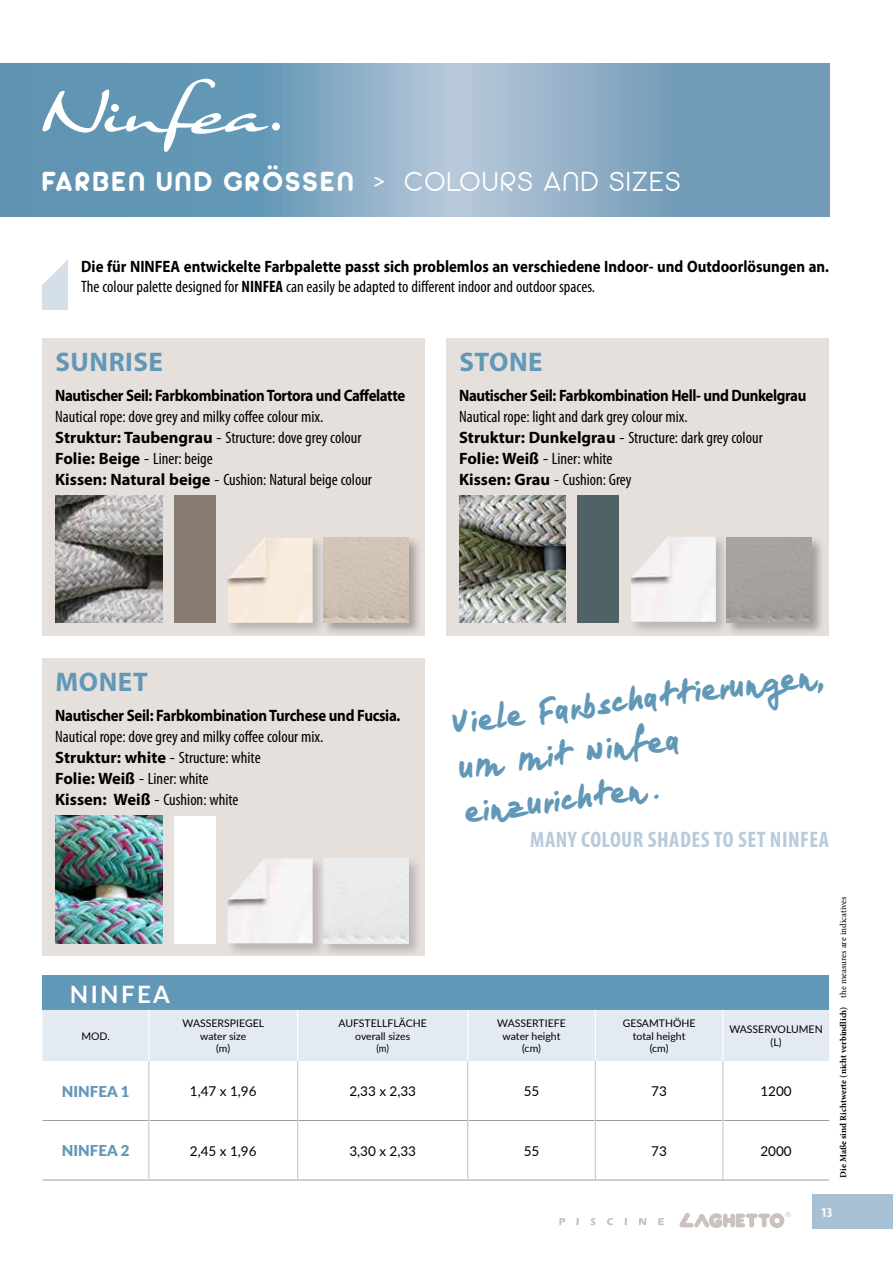
<style>
.page{position:relative;width:893px;height:1263px;background:#fff}
.page>*{position:absolute;margin:0;border:0;box-sizing:border-box;transform-origin:0 0}
.t1{font:30px/45.5px "loremipsum";color:#6298b7}
.t2{font:30px "Arista 2.0 Alternate";letter-spacing:.075em;color:#fff}
.t3{font:700 27px "Myriad Pro";letter-spacing:.02em;color:#6298b7}
.t4{font:700 24px "Lato";letter-spacing:.1em;color:#fff}
.t5{font:700 condensed 22.5px "Myriad Pro";letter-spacing:.02em;color:#b8cadb}
.t6{font:condensed 16.5px/21px "Myriad Pro";color:#000}
.t7{font:700 16.5px/19.8px "Myriad Pro";color:#000;scale:.9 1}
.t8{font:700 16.5px "Myriad Pro";letter-spacing:-.02em;color:#000;scale:.9 1}
.t9{font:900 15px "Lato";color:#6298b7}
.t10{font:13.5px "Lato";color:#000}
.t11{font:700 condensed 13.5px "Myriad Pro";color:#fff}
.t12{font:10.5px/12.6px "Lato";color:#000;text-align:center}
.t13{font:700 9px "Minion Pro";color:#000}
.s1{font-weight:300}
.s2{font-weight:400;font-stretch:condensed}
.s3{font-stretch:condensed}
.s4{font-weight:700;font-stretch:normal}
.s5{font-stretch:normal}
.s6{font-weight:400}
</style>
<div class="page">
<svg style="left:679px;top:1212px;width:112px;height:16px"></svg>
<svg style="left:559px;top:1218px;width:6px;height:7px"></svg>
<svg style="left:576px;top:1218px;width:3px;height:7px"></svg>
<svg style="left:590px;top:1218px;width:5px;height:7px"></svg>
<svg style="left:607px;top:1218px;width:6px;height:7px"></svg>
<svg style="left:625px;top:1218px;width:2px;height:7px"></svg>
<svg style="left:639px;top:1218px;width:7px;height:7px"></svg>
<svg style="left:658px;top:1218px;width:6px;height:7px"></svg>
<div style="left:813px;top:1195px;width:80px;height:34px;background:#a8c0d3"></div>
<svg style="left:0;top:64px;width:829px;height:153px;background:#81a6c0"></svg>
<svg style="left:44px;top:260px;width:24px;height:24px"></svg>
<div style="left:42px;top:284px;width:26px;height:26px;background:#d5dfea"></div>
<div style="left:42px;top:338px;width:383px;height:298px;background:#e6e0dd"></div>
<div style="left:42px;top:658px;width:383px;height:298px;background:#e6e0dd"></div>
<div style="left:446px;top:338px;width:383px;height:298px;background:#e6e0dd"></div>
<svg style="left:41px;top:79px;width:227px;height:73px;background:#78a5bf"></svg>
<div style="left:111px;top:104px;width:8px;height:8px;background:#fff;border-radius:50%"></div>
<div style="left:272px;top:123px;width:8px;height:7px;background:#fff;border-radius:50%"></div>
<div style="left:43px;top:976px;width:786px;height:34px;background:#6298b7"></div>
<div style="left:43px;top:1010px;width:786px;height:51px;background:#e3eaf1"></div>
<svg style="left:43px;top:1061px;width:786px;height:119px"></svg>
<hr style="left:43px;top:1120px;width:105px;height:1px;background:#9d9d9c">
<hr style="left:149px;top:1120px;width:148px;height:1px;background:#9d9d9c">
<hr style="left:298px;top:1120px;width:169px;height:1px;background:#9d9d9c">
<hr style="left:468px;top:1120px;width:127px;height:1px;background:#9d9d9c">
<hr style="left:596px;top:1120px;width:126px;height:1px;background:#9d9d9c">
<hr style="left:723px;top:1120px;width:106px;height:1px;background:#9d9d9c">
<hr style="left:43px;top:1180px;width:106px;height:1px;background:#9d9d9c">
<hr style="left:149px;top:1180px;width:149px;height:1px;background:#9d9d9c">
<hr style="left:298px;top:1180px;width:170px;height:1px;background:#9d9d9c">
<hr style="left:468px;top:1180px;width:127px;height:1px;background:#9d9d9c">
<hr style="left:595px;top:1180px;width:128px;height:1px;background:#9d9d9c">
<hr style="left:723px;top:1180px;width:106px;height:1px;background:#9d9d9c">
<hr style="left:148px;top:1061px;width:1px;height:59px;background:#c6c6c6">
<hr style="left:297px;top:1061px;width:1px;height:59px;background:#c6c6c6">
<hr style="left:467px;top:1061px;width:1px;height:59px;background:#c6c6c6">
<hr style="left:595px;top:1061px;width:1px;height:59px;background:#c6c6c6">
<hr style="left:722px;top:1061px;width:1px;height:59px;background:#c6c6c6">
<hr style="left:148px;top:1120px;width:1px;height:60px;background:#c6c6c6">
<hr style="left:297px;top:1120px;width:1px;height:60px;background:#c6c6c6">
<hr style="left:467px;top:1120px;width:1px;height:60px;background:#c6c6c6">
<hr style="left:595px;top:1120px;width:1px;height:60px;background:#c6c6c6">
<hr style="left:722px;top:1120px;width:1px;height:60px;background:#c6c6c6">
<hr style="left:148px;top:1010px;width:1px;height:51px;background:#fff">
<hr style="left:297px;top:1010px;width:1px;height:51px;background:#fff">
<hr style="left:467px;top:1010px;width:1px;height:51px;background:#fff">
<hr style="left:595px;top:1010px;width:1px;height:51px;background:#fff">
<hr style="left:722px;top:1010px;width:1px;height:51px;background:#fff">
<img style="left:56px;top:816px;width:106px;height:127px">
<div style="left:174px;top:816px;width:41px;height:127px;background:#fff"></div>
<div style="left:321px;top:856px;width:101px;height:101px;background:#000;opacity:.2"></div>
<div style="left:327px;top:858px;width:81px;height:85px;background:#eaeaea"></div>
<div style="left:225px;top:856px;width:102px;height:101px;background:#000;opacity:.2"></div>
<img style="left:228px;top:858px;width:85px;height:85px">
<div style="left:321px;top:535px;width:101px;height:102px;background:#000;opacity:.3"></div>
<img style="left:327px;top:538px;width:81px;height:85px">
<img style="left:56px;top:495px;width:106px;height:128px">
<div style="left:174px;top:496px;width:41px;height:127px;background:#887b74"></div>
<div style="left:225px;top:535px;width:102px;height:102px;background:#000;opacity:.2"></div>
<img style="left:228px;top:538px;width:85px;height:85px">
<img style="left:459px;top:495px;width:106px;height:128px">
<div style="left:577px;top:496px;width:41px;height:127px;background:#516266"></div>
<div style="left:629px;top:534px;width:101px;height:102px;background:#000;opacity:.2"></div>
<img style="left:631px;top:537px;width:85px;height:85px">
<div style="left:724px;top:535px;width:102px;height:102px;background:#000;opacity:.3"></div>
<div style="left:726px;top:538px;width:85px;height:85px;background:#a6a19e"></div>
<h1 class="t2" style="left:42px;top:163px;width:640px">FARBEN UND GRÖSSEN <span class="s1">&gt; COLOURS AND SIZES</span></h1>
<p class="t7" style="left:81px;top:257px;width:832px">Die für NINFEA entwickelte Farbpalette passt sich problemlos an verschiedene Indoor- und Outdoorlösungen an.<br><span class="s2">The colour palette designed for</span> <span class="s3">NINFEA</span> <span class="s2">can easily be adapted to different indoor and outdoor spaces.</span></p>
<h2 class="t3" style="left:55px;top:347px;width:109px">SUNRISE</h2>
<p class="t8" style="left:55px;top:386px;width:390px">Nautischer Seil: Farbkombination Tortora und Caffelatte</p>
<p class="t6" style="left:55px;top:406px;width:318px">Nautical rope: dove grey and milky coffee colour mix.<br><span class="s4">Struktur: Taubengrau</span> <span class="s5">-</span> Structure: dove grey colour <span class="s4">Folie: Beige</span> <span class="s5">-</span> Liner: beige<br><span class="s4">Kissen: Natural beige</span> <span class="s5">-</span> Cushion: Natural beige colour</p>
<h2 class="t3" style="left:459px;top:347px;width:85px">STONE</h2>
<p class="t8" style="left:459px;top:386px;width:387px">Nautischer Seil: Farbkombination Hell- und Dunkelgrau</p>
<p class="t6" style="left:459px;top:406px;width:305px">Nautical rope: light and dark grey colour mix.<br><span class="s4">Struktur: Dunkelgrau</span> <span class="s5">-</span> Structure: dark grey colour <span class="s4">Folie: Weiß</span> <span class="s5">-</span> Liner: white<br><span class="s4">Kissen: Grau</span> <span class="s5">-</span> Cushion: Grey</p>
<h2 class="t3" style="left:55px;top:667px;width:94px">MONET</h2>
<p class="t8" style="left:55px;top:706px;width:385px">Nautischer Seil: Farbkombination Turchese und Fucsia.</p>
<p class="t6" style="left:55px;top:726px;width:270px">Nautical rope: dove grey and milky coffee colour mix.<br><span class="s4">Struktur: white</span> <span class="s5">-</span> Structure: white<br><span class="s4">Folie: Weiß</span> <span class="s5">-</span> Liner: white<br><span class="s4">Kissen: Weiß</span> <span class="s5">-</span> Cushion: white</p>
<h1 class="t1" style="left:450px;top:700px;width:375px;rotate:-7deg">Viele Farbschattierungen, um mit Ninfea einzurichten .</h1>
<h3 class="t5" style="left:530px;top:827px;width:300px">MANY COLOUR SHADES TO SET NINFEA</h3>
<h3 class="t4" style="left:70px;top:976px;width:102px">NINFEA</h3>
<p class="t12" style="left:81px;top:1029px;width:30px">MOD.</p>
<p class="t12" style="left:183px;top:1016px;width:83px">WASSERSPIEGEL water size<br>(m)</p>
<p class="t12" style="left:338px;top:1016px;width:90px">AUFSTELLFLÄCHE overall sizes<br>(m)</p>
<p class="t12" style="left:497px;top:1016px;width:70px">WASSERTIEFE water height (cm)</p>
<p class="t12" style="left:623px;top:1016px;width:74px">GESAMTHÖHE total height (cm)</p>
<p class="t12" style="left:729px;top:1023px;width:95px">WASSERVOLUMEN (L)</p>
<p class="t9" style="left:62px;top:1080px;width:69px">NINFEA 1</p>
<p class="t10" style="left:190px;top:1081px;width:68px">1,47 x 1,96</p>
<p class="t10" style="left:349px;top:1081px;width:68px">2,33 x 2,33</p>
<p class="t10" style="left:524px;top:1081px;width:17px">55</p>
<p class="t10" style="left:651px;top:1081px;width:17px">73</p>
<p class="t10" style="left:760px;top:1081px;width:33px">1200</p>
<p class="t9" style="left:62px;top:1139px;width:69px">NINFEA 2</p>
<p class="t10" style="left:190px;top:1141px;width:68px">2,45 x 1,96</p>
<p class="t10" style="left:349px;top:1141px;width:68px">3,30 x 2,33</p>
<p class="t10" style="left:524px;top:1141px;width:17px">55</p>
<p class="t10" style="left:651px;top:1141px;width:17px">73</p>
<p class="t10" style="left:760px;top:1141px;width:33px">2000</p>
<p class="t13" style="left:837px;top:1178px;width:283px;rotate:-90deg">Die Maße sind Richtwerte (nicht verbindlich) <span class="s6">the measures are indicatives</span></p>
<p class="t11" style="left:821px;top:1205px;width:13px">13</p>
</div>
